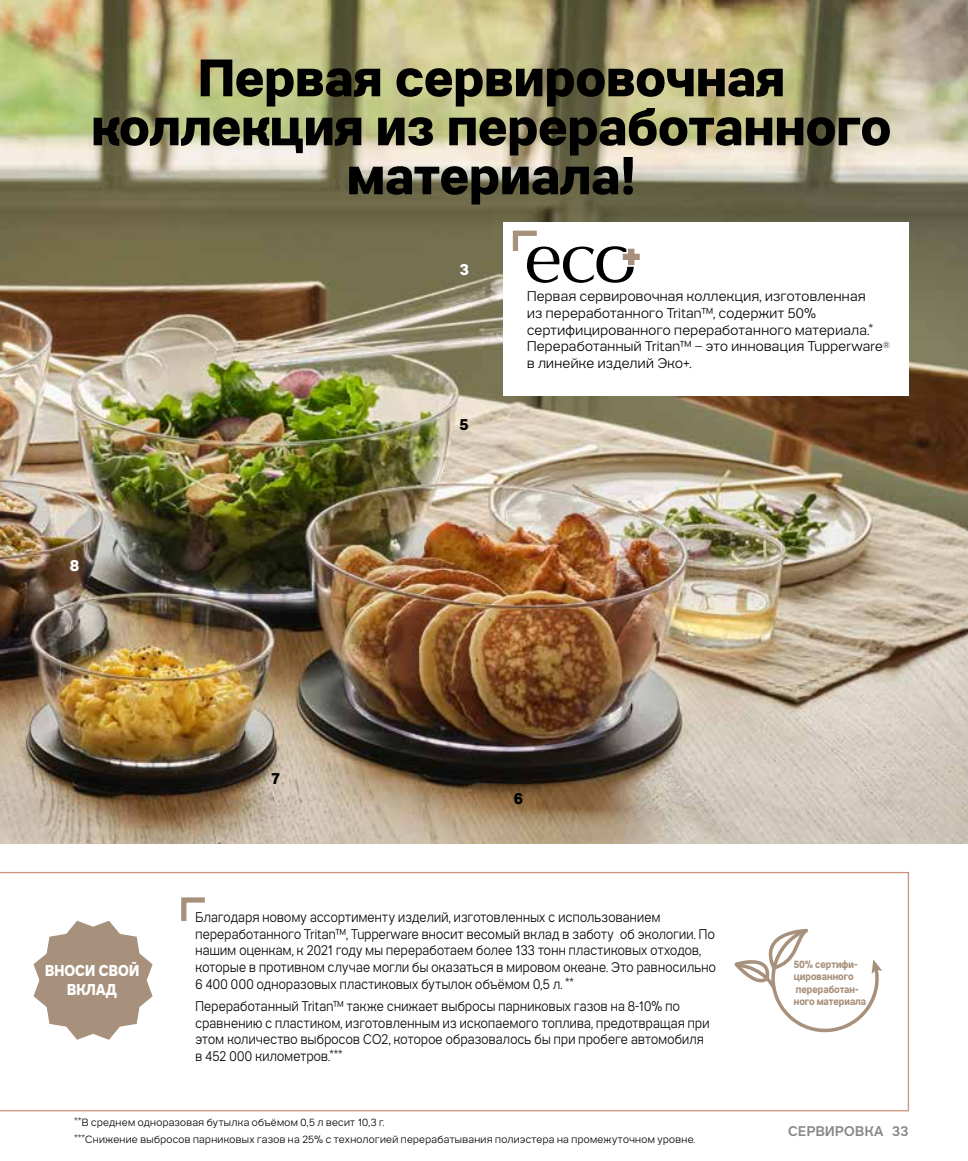
<style>
.page{position:relative;width:968px;height:1161px;background:#fff}
.page>*{position:absolute;margin:0;border:0;box-sizing:border-box;transform-origin:0 0}
.t1{font:800 52.5px/49px "Tupper PRO";color:#000;text-align:center}
.t2{font:800 15.75px/19.2px "Tupper PRO";color:#fff;text-align:center;scale:.9 1}
.t3{font:700 15.75px "Tupper PRO";color:#000}
.t4{font:700 15.75px "Tupper PRO";color:#fff}
.t5{font:300 14px/16.8px "Tupper PRO";letter-spacing:.02em;color:#000;scale:.9 1}
.t6{font:300 14px/16.8px "Tupper PRO";letter-spacing:.02em;color:#000}
.t7{font:500 14px "Tupper PRO";letter-spacing:.02em;color:#878787}
.t8{font:300 10.5px "Tupper PRO";letter-spacing:.03em;color:#000}
.t9{font:700 10.5px/12.6px "Tupper PRO";color:#a8917c;scale:.9 1}
</style>
<div class="page">
<img style="left:0;top:0;width:967px;height:843px">
<svg style="left:0;top:872px;width:908px;height:239px"></svg>
<div style="left:503px;top:223px;width:405px;height:173px;background:#fff"></div>
<svg style="left:512px;top:230px;width:128px;height:53px"></svg>
<div style="left:172px;top:888px;width:584px;height:201px;background:#fff"></div>
<svg style="left:734px;top:926px;width:148px;height:111px"></svg>
<svg style="left:181px;top:897px;width:24px;height:24px"></svg>
<svg style="left:33px;top:921px;width:120px;height:119px"></svg>
<h1 class="t1" style="left:91px;top:54px;width:801px">Первая сервировочная коллекция из переработанного материала!</h1>
<p class="t4" style="left:70px;top:553px;width:11px">8</p>
<p class="t4" style="left:459px;top:256px;width:11px">3</p>
<p class="t3" style="left:459px;top:411px;width:11px">5</p>
<p class="t6" style="left:527px;top:286px;width:364px">Первая сервировочная коллекция, изготовленная<br>из переработанного Tritan™, содержит 50% сертифицированного переработанного материала.* Переработанный Tritan™ – это инновация Tupperware<sup>® </sup>в линейке изделий Эко+.</p>
<p class="t2" style="left:45px;top:961px;width:106px">ВНОСИ СВОЙ<br>ВКЛАД</p>
<p class="t3" style="left:271px;top:766px;width:10px">7</p>
<p class="t3" style="left:513px;top:786px;width:11px">6</p>
<p class="t5" style="left:195px;top:907px;width:579px">Благодаря новому ассортименту изделий, изготовленных с использованием переработанного Tritan™, Tupperware вносит весомый вклад в заботу об экологии. По нашим оценкам, к 2021 году мы переработаем более 133 тонн пластиковых отходов, которые в противном случае могли бы оказаться в мировом океане. Это равносильно 6 400 000 одноразовых пластиковых бутылок объёмом 0,5 л. **</p>
<p class="t5" style="left:195px;top:996px;width:572px">Переработанный Tritan™ также снижает выбросы парниковых газов на 8-10% по сравнению с пластиком, изготовленным из ископаемого топлива, предотвращая при этом количество выбросов СО2, которое образовалось бы при пробеге автомобиля в 452 000 километров.***</p>
<p class="t9" style="left:793px;top:957px;width:82px">50% сертифи&shy;цированного переработан&shy;ного материала</p>
<p class="t8" style="left:74px;top:1114px;width:311px">**В среднем одноразовая бутылка объёмом 0,5 л весит 10,3 г.</p>
<p class="t8" style="left:74px;top:1131px;width:622px">***Снижение выбросов парниковых газов на 25% с технологией перерабатывания полиэстера на промежуточном уровне.</p>
<p class="t7" style="left:788px;top:1120px;width:122px">СЕРВИРОВКА 33</p>
</div>
